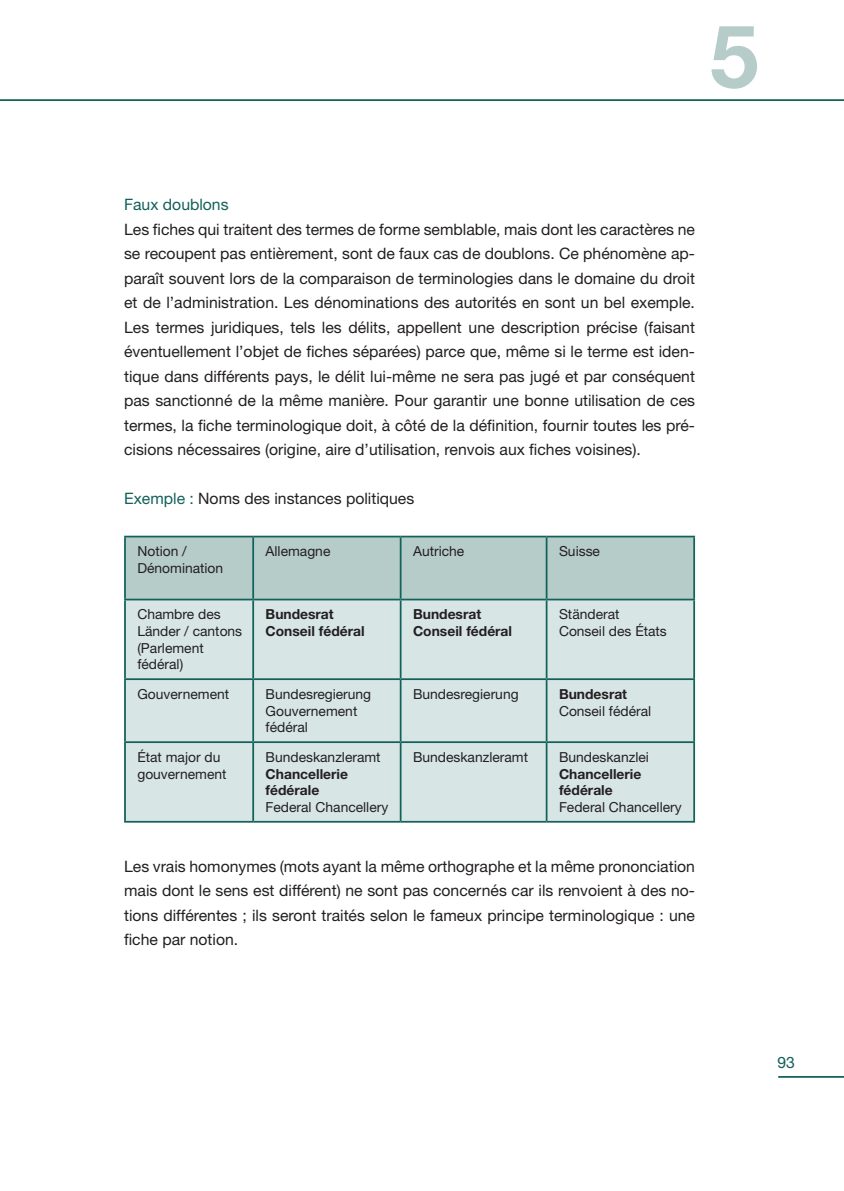
<style>
.page{position:relative;width:844px;height:1191px;background:#fff}
.page>*{position:absolute;margin:0;border:0;box-sizing:border-box;transform-origin:0 0}
.t1{font:700 87.5px "Helvetica Neue LT Std";color:#b5ccc9}
.t2{font:15.75px/24.5px "Helvetica Neue LT Std";color:#231f20;text-align:justify}
.t3{font:15.75px "Helvetica Neue LT Std";color:#12615a}
.t4{font:13.83px/16.6px "Helvetica Neue LT Std";color:#231f20}
.t5{font:700 13.83px/16.6px "Helvetica Neue LT Std";color:#231f20}
.s1{color:#12615a}
</style>
<div class="page">
<hr style="left:0;top:99px;width:843px;height:2px;background:#12615a">
<div style="left:126px;top:537px;width:567px;height:61px;background:#b5ccc9"></div>
<div style="left:126px;top:600px;width:567px;height:221px;background:#d7e5e4"></div>
<hr style="left:124px;top:536px;width:129px;height:1px;background:#12615a">
<hr style="left:124px;top:537px;width:2px;height:61px;background:#12615a">
<hr style="left:253px;top:536px;width:147px;height:1px;background:#12615a">
<hr style="left:252px;top:537px;width:2px;height:61px;background:#12615a">
<hr style="left:400px;top:536px;width:146px;height:1px;background:#12615a">
<hr style="left:399px;top:537px;width:2px;height:61px;background:#12615a">
<hr style="left:546px;top:536px;width:148px;height:1px;background:#12615a">
<hr style="left:545px;top:537px;width:2px;height:61px;background:#12615a">
<hr style="left:693px;top:537px;width:1px;height:61px;background:#12615a">
<hr style="left:124px;top:598px;width:129px;height:2px;background:#12615a">
<hr style="left:124px;top:600px;width:2px;height:78px;background:#12615a">
<hr style="left:253px;top:598px;width:147px;height:2px;background:#12615a">
<hr style="left:252px;top:600px;width:2px;height:78px;background:#12615a">
<hr style="left:400px;top:598px;width:146px;height:2px;background:#12615a">
<hr style="left:399px;top:600px;width:2px;height:78px;background:#12615a">
<hr style="left:546px;top:598px;width:148px;height:2px;background:#12615a">
<hr style="left:545px;top:600px;width:2px;height:78px;background:#12615a">
<hr style="left:693px;top:600px;width:1px;height:78px;background:#12615a">
<hr style="left:124px;top:678px;width:129px;height:2px;background:#12615a">
<hr style="left:124px;top:680px;width:2px;height:61px;background:#12615a">
<hr style="left:253px;top:678px;width:147px;height:2px;background:#12615a">
<hr style="left:252px;top:680px;width:2px;height:61px;background:#12615a">
<hr style="left:400px;top:678px;width:146px;height:2px;background:#12615a">
<hr style="left:399px;top:680px;width:2px;height:61px;background:#12615a">
<hr style="left:546px;top:678px;width:148px;height:2px;background:#12615a">
<hr style="left:545px;top:680px;width:2px;height:61px;background:#12615a">
<hr style="left:693px;top:680px;width:1px;height:61px;background:#12615a">
<hr style="left:124px;top:741px;width:129px;height:2px;background:#12615a">
<hr style="left:124px;top:743px;width:2px;height:78px;background:#12615a">
<hr style="left:253px;top:741px;width:147px;height:2px;background:#12615a">
<hr style="left:252px;top:743px;width:2px;height:78px;background:#12615a">
<hr style="left:400px;top:741px;width:146px;height:2px;background:#12615a">
<hr style="left:399px;top:743px;width:2px;height:78px;background:#12615a">
<hr style="left:546px;top:741px;width:148px;height:2px;background:#12615a">
<hr style="left:545px;top:743px;width:2px;height:78px;background:#12615a">
<hr style="left:693px;top:743px;width:1px;height:78px;background:#12615a">
<hr style="left:124px;top:821px;width:129px;height:1px;background:#12615a">
<hr style="left:253px;top:821px;width:147px;height:1px;background:#12615a">
<hr style="left:400px;top:821px;width:146px;height:1px;background:#12615a">
<hr style="left:546px;top:821px;width:148px;height:1px;background:#12615a">
<hr style="left:778px;top:1076px;width:65px;height:1px;background:#12615a">
<h1 class="t1" style="left:709px;top:2px;width:50px">5</h1>
<p class="t3" style="left:124px;top:195px;width:106px">Faux doublons</p>
<p class="t2" style="left:124px;top:216px;width:572px">Les fiches qui traitent des termes de forme semblable, mais dont les caractères ne se recoupent pas entièrement, sont de faux cas de doublons. Ce phénomène ap&shy;paraît souvent lors de la comparaison de terminologies dans le domaine du droit et de l’administration. Les dénominations des autorités en sont un bel exemple.<br>Les termes juridiques, tels les délits, appellent une description précise (faisant éventuellement l’objet de fiches séparées) parce que, même si le terme est iden&shy;tique dans différents pays, le délit lui-même ne sera pas jugé et par conséquent pas sanctionné de la même manière. Pour garantir une bonne utilisation de ces termes, la fiche terminologique doit, à côté de la définition, fournir toutes les pré&shy;cisions nécessaires (origine, aire d’utilisation, renvois aux fiches voisines).</p>
<p class="t2" style="left:124px;top:486px;width:291px"><span class="s1">Exemple :</span> Noms des instances politiques</p>
<p class="t4" style="left:137px;top:543px;width:87px">Notion /<br>Dénomination</p>
<p class="t4" style="left:265px;top:543px;width:66px">Allemagne</p>
<p class="t4" style="left:413px;top:543px;width:53px">Autriche</p>
<p class="t4" style="left:559px;top:543px;width:42px">Suisse</p>
<p class="t4" style="left:137px;top:606px;width:106px">Chambre des<br>Länder / cantons (Parlement fédéral)</p>
<p class="t5" style="left:265px;top:606px;width:101px">Bundesrat<br>Conseil fédéral</p>
<p class="t5" style="left:413px;top:606px;width:101px">Bundesrat<br>Conseil fédéral</p>
<p class="t4" style="left:559px;top:606px;width:109px">Ständerat<br>Conseil des États</p>
<p class="t4" style="left:137px;top:685px;width:93px">Gouvernement</p>
<p class="t4" style="left:265px;top:685px;width:107px">Bundesregierung<br>Gouvernement fédéral</p>
<p class="t4" style="left:413px;top:685px;width:107px">Bundesregierung</p>
<p class="t5" style="left:559px;top:685px;width:70px">Bundesrat</p>
<p class="t4" style="left:559px;top:702px;width:94px">Conseil fédéral</p>
<p class="t4" style="left:137px;top:748px;width:91px">État major du gouvernement</p>
<p class="t4" style="left:265px;top:748px;width:116px">Bundeskanzleramt</p>
<p class="t5" style="left:265px;top:765px;width:84px">Chancellerie fédérale</p>
<p class="t4" style="left:265px;top:798px;width:124px">Federal Chancellery</p>
<p class="t4" style="left:413px;top:748px;width:116px">Bundeskanzleramt</p>
<p class="t4" style="left:559px;top:748px;width:91px">Bundeskanzlei</p>
<p class="t5" style="left:559px;top:765px;width:84px">Chancellerie fédérale</p>
<p class="t4" style="left:559px;top:798px;width:124px">Federal Chancellery</p>
<p class="t2" style="left:124px;top:853px;width:572px">Les vrais homonymes (mots ayant la même orthographe et la même prononciation mais dont le sens est différent) ne sont pas concernés car ils renvoient à des no&shy;tions différentes ; ils seront traités selon le fameux principe terminologique : une fiche par notion.</p>
<p class="t3" style="left:777px;top:1053px;width:19px">93</p>
</div>
